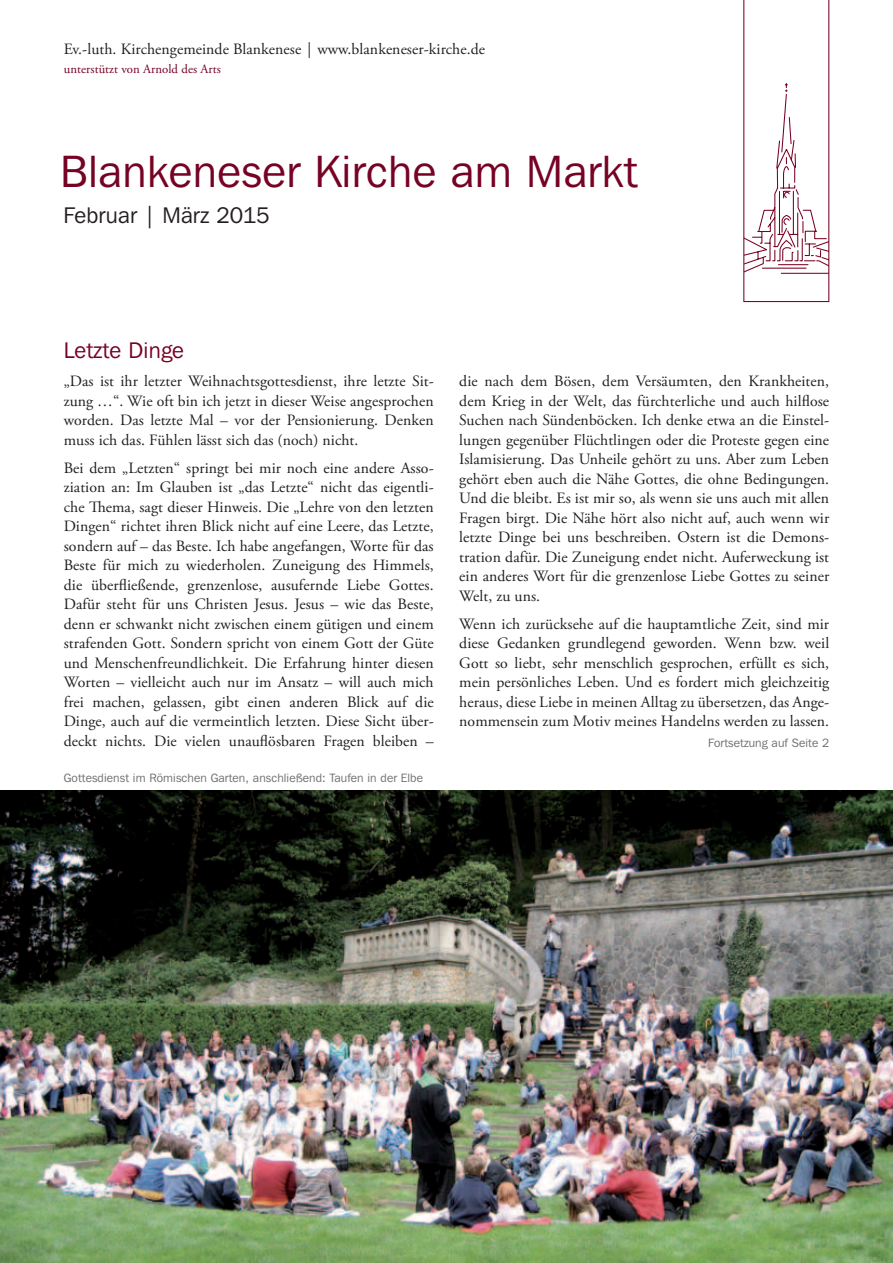
<style>
.page{position:relative;width:893px;height:1263px;background:#fff}
.page>*{position:absolute;margin:0;border:0;box-sizing:border-box;transform-origin:0 0}
.t1{font:45px "Franklin Gothic IT Cby BT";letter-spacing:.01em;color:#760224}
.t2{font:22.5px "Franklin Gothic IT Cby BT";letter-spacing:.005em;color:#231f20}
.t3{font:22.5px "Franklin Gothic IT Cby BT";letter-spacing:.01em;color:#760224}
.t4{font:15.75px/19.5px "Adobe Garamond Pro";letter-spacing:.005em;color:#231f20;text-align:justify}
.t5{font:12.75px "Adobe Garamond Pro";letter-spacing:.005em;color:#760224}
.t6{font:12px "Franklin Gothic IT Cby BT";letter-spacing:.01em;color:#6d6f71}
</style>
<div class="page">
<img style="left:0;top:791px;width:893px;height:472px">
<svg style="left:743px;top:0;width:86px;height:302px"></svg>
<p class="t4" style="left:64px;top:40px;width:423px">Ev.-luth. Kirchengemeinde Blankenese | www.blankeneser-kirche.de</p>
<p class="t5" style="left:64px;top:62px;width:159px">unterstützt von Arnold des Arts</p>
<h1 class="t1" style="left:60px;top:144px;width:579px">Blankeneser Kirche am Markt</h1>
<h2 class="t2" style="left:64px;top:202px;width:208px">Februar | März 2015</h2>
<h2 class="t3" style="left:64px;top:336px;width:122px">Letzte Dinge</h2>
<p class="t4" style="left:64px;top:372px;width:371px">„Das ist ihr letzter Weihnachtsgottesdienst, ihre letzte Sit&shy;zung …“. Wie oft bin ich jetzt in dieser Weise angesprochen worden. Das letzte Mal – vor der Pensionierung. Denken muss ich das. Fühlen lässt sich das (noch) nicht.</p>
<p class="t4" style="left:64px;top:458px;width:371px">Bei dem „Letzten“ springt bei mir noch eine andere Asso&shy;ziation an: Im Glauben ist „das Letzte“ nicht das eigentli&shy;che Thema, sagt dieser Hinweis. Die „Lehre von den letzten Dingen“ richtet ihren Blick nicht auf eine Leere, das Letzte, sondern auf – das Beste. Ich habe angefangen, Worte für das Beste für mich zu wiederholen. Zuneigung des Himmels, die überfließende, grenzenlose, ausufernde Liebe Gottes.<br>Dafür steht für uns Christen Jesus. Jesus – wie das Beste, denn er schwankt nicht zwischen einem gütigen und einem strafenden Gott. Sondern spricht von einem Gott der Güte und Menschenfreundlichkeit. Die Erfahrung hinter diesen Worten – vielleicht auch nur im Ansatz – will auch mich frei machen, gelassen, gibt einen anderen Blick auf die Dinge, auch auf die vermeintlich letzten. Diese Sicht über&shy;deckt nichts. Die vielen unauflösbaren Fragen bleiben –</p>
<p class="t6" style="left:64px;top:771px;width:361px">Gottesdienst im Römischen Garten, anschließend: Taufen in der Elbe</p>
<p class="t4" style="left:459px;top:372px;width:371px">die nach dem Bösen, dem Versäumten, den Krankheiten, dem Krieg in der Welt, das fürchterliche und auch hilflose Suchen nach Sündenböcken. Ich denke etwa an die Einstel&shy;lungen gegenüber Flüchtlingen oder die Proteste gegen eine Islamisierung. Das Unheile gehört zu uns. Aber zum Leben gehört eben auch die Nähe Gottes, die ohne Bedingungen.<br>Und die bleibt. Es ist mir so, als wenn sie uns auch mit allen Fragen birgt. Die Nähe hört also nicht auf, auch wenn wir letzte Dinge bei uns beschreiben. Ostern ist die Demons&shy;tration dafür. Die Zuneigung endet nicht. Auferweckung ist ein anderes Wort für die grenzenlose Liebe Gottes zu seiner Welt, zu uns.</p>
<p class="t4" style="left:459px;top:614px;width:371px">Wenn ich zurücksehe auf die hauptamtliche Zeit, sind mir diese Gedanken grundlegend geworden. Wenn bzw. weil Gott so liebt, sehr menschlich gesprochen, erfüllt es sich, mein persönliches Leben. Und es fordert mich gleichzeitig heraus, diese Liebe in meinen Alltag zu übersetzen, das Ange&shy;nommensein zum Motiv meines Handelns werden zu lassen.</p>
<p class="t6" style="left:708px;top:735px;width:123px">Fortsetzung auf Seite 2</p>
</div>
